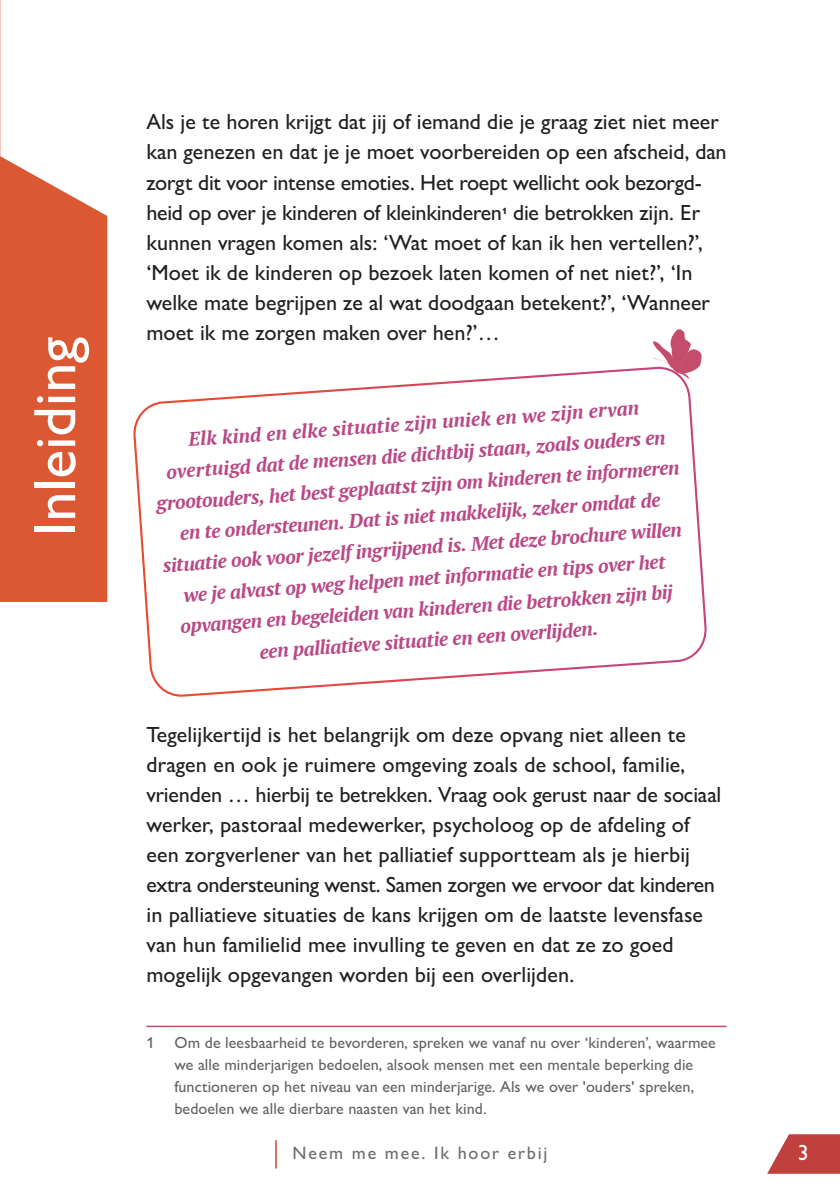
<style>
.page{position:relative;width:840px;height:1191px;background:#fff}
.page>*{position:absolute;margin:0;border:0;box-sizing:border-box;transform-origin:0 0}
.t1{font:500 60px "Gill Sans Nova";color:#fff}
.t2{font:500 22px/30px "Gill Sans Nova";color:#231f20}
.t3{font:500 22px "Gill Sans Nova";color:#fff}
.t4{font:italic 700 19.4px/31px "PT Serif";color:#b94886;text-align:center}
.t5{font:500 18px "Gill Sans Nova";letter-spacing:.1em;color:#6c6d70}
.t6{font:500 16px/22px "Gill Sans Nova";letter-spacing:.005em;color:#636366}
.s1{font-weight:600;font-size:18px}
</style>
<div class="page">
<svg style="left:767px;top:1134px;width:72px;height:39px"></svg>
<hr style="left:275px;top:1140px;width:2px;height:28px;background:#cf7766">
<hr style="left:146px;top:1025px;width:580px;height:2px;background:#c44d6b">
<svg style="left:0;top:0;width:1px;height:156px"></svg>
<div style="left:0;top:156px;width:107px;height:446px;background:#dc5833"></div>
<svg style="left:133px;top:367px;width:573px;height:329px"></svg>
<svg style="left:651px;top:329px;width:50px;height:50px"></svg>
<h1 class="t1" style="left:18px;top:536px;width:201px;rotate:-90deg">Inleiding</h1>
<p class="t2" style="left:146px;top:107px;width:581px">Als je te horen krijgt dat jij of iemand die je graag ziet niet meer kan genezen en dat je je moet voorbereiden op een afscheid, dan zorgt dit voor intense emoties. Het roept wellicht ook bezorgd&shy;heid op over je kinderen of kleinkinderen<span class="s1">1</span> die betrokken zijn. Er kunnen vragen komen als: ‘Wat moet of kan ik hen vertellen?’, ‘Moet ik de kinderen op bezoek laten komen of net niet?’, ‘In welke mate begrijpen ze al wat doodgaan betekent?’, ‘Wanneer moet ik me zorgen maken over hen?’…</p>
<p class="t4" style="left:151px;top:426px;width:525px;rotate:-4deg">Elk kind en elke situatie zijn uniek en we zijn ervan overtuigd dat de mensen die dichtbij staan, zoals ouders en grootouders, het best geplaatst zijn om kinderen te informeren en te ondersteunen. Dat is niet makkelijk, zeker omdat de situatie ook voor jezelf ingrijpend is. Met deze brochure willen we je alvast op weg helpen met informatie en tips over het opvangen en begeleiden van kinderen die betrokken zijn bij een palliatieve situatie en een overlijden.</p>
<p class="t2" style="left:146px;top:719px;width:576px">Tegelijkertijd is het belangrijk om deze opvang niet alleen te dragen en ook je ruimere omgeving zoals de school, familie, vrienden … hierbij te betrekken. Vraag ook gerust naar de sociaal werker, pastoraal medewerker, psycholoog op de afdeling of een zorgverlener van het palliatief supportteam als je hierbij extra ondersteuning wenst. Samen zorgen we ervoor dat kinderen in palliatieve situaties de kans krijgen om de laatste levensfase van hun familielid mee invulling te geven en dat ze zo goed mogelijk opgevangen worden bij een overlijden.</p>
<p class="t6" style="left:146px;top:1031px;width:9px">1</p>
<p class="t6" style="left:174px;top:1031px;width:542px">Om de leesbaarheid te bevorderen, spreken we vanaf nu over ‘kinderen’, waarmee we alle minderjarigen bedoelen, alsook mensen met een mentale beperking die functioneren op het niveau van een minderjarige. Als we over 'ouders' spreken, bedoelen we alle dierbare naasten van het kind.</p>
<p class="t5" style="left:292px;top:1141px;width:256px">Neem me mee. Ik hoor erbij</p>
<p class="t3" style="left:797px;top:1138px;width:12px">3</p>
</div>
